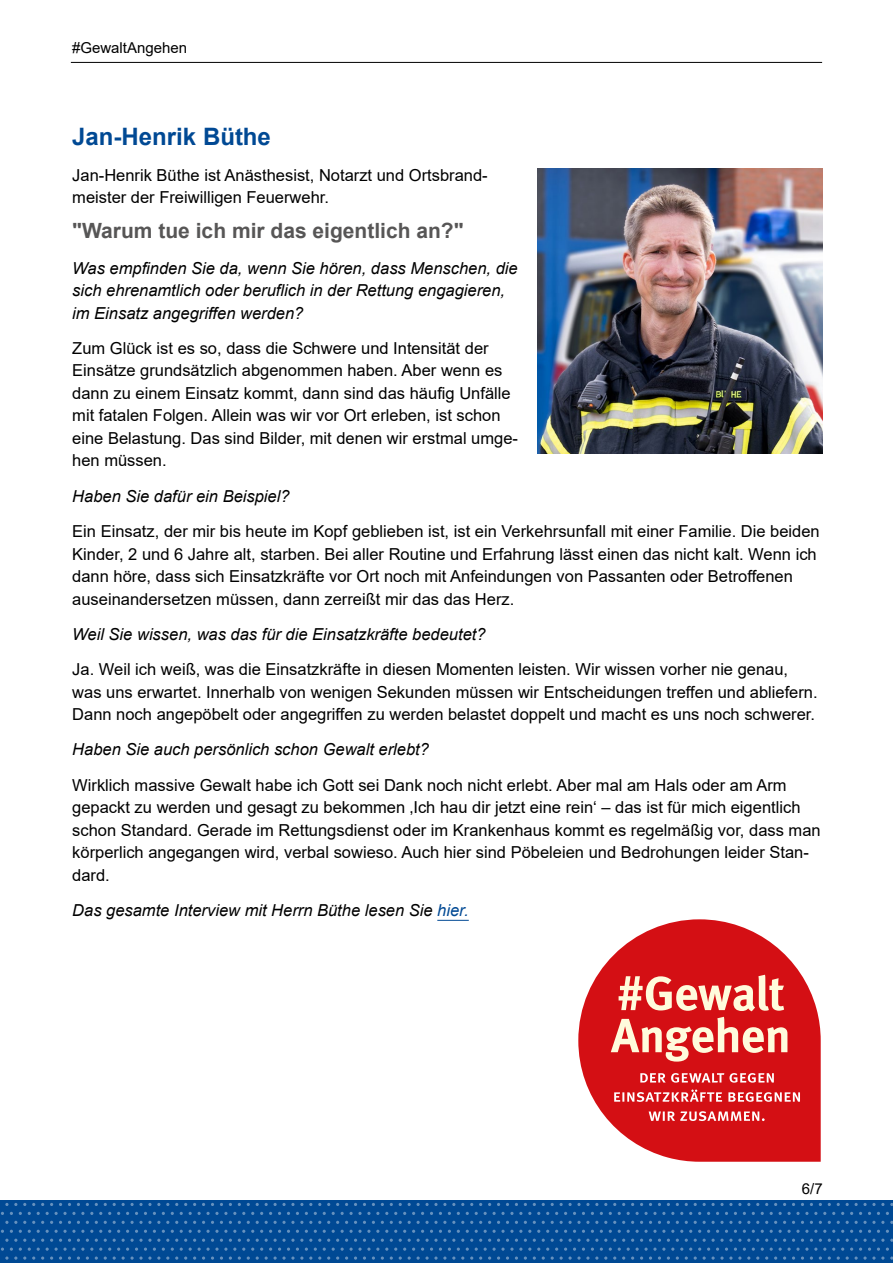
<style>
.page{position:relative;width:893px;height:1263px;background:#fff}
.page>*{position:absolute;margin:0;border:0;box-sizing:border-box;transform-origin:0 0}
.Inhalt_FT_Abstand_nach{font:700 24px "Arial";color:#004994}
.Inhalt_FT_Abstand_nach-2{font:700 21px "Arial";color:#575656}
.Inhalt_FT_Abstand_nach-3{font:16.5px/22.5px "Arial";color:#000}
.Inhalt_FT_Abstand_nach-4{font:italic 16.5px/22.5px "Arial";color:#000}
.t1{font:15px "Arial";color:#000}
.s1{color:#004994}
</style>
<div class="page">
<div style="left:0;top:1200px;width:893px;height:63px;background:#004994"></div>
<svg style="left:627px;top:1212px;width:38px;height:3px"></svg>
<svg style="left:484px;top:1212px;width:38px;height:3px"></svg>
<svg style="left:341px;top:1212px;width:38px;height:3px"></svg>
<svg style="left:198px;top:1212px;width:38px;height:3px"></svg>
<svg style="left:46px;top:1212px;width:47px;height:3px"></svg>
<svg style="left:551px;top:1203px;width:47px;height:3px"></svg>
<svg style="left:408px;top:1203px;width:38px;height:3px"></svg>
<svg style="left:265px;top:1203px;width:38px;height:3px"></svg>
<svg style="left:122px;top:1203px;width:38px;height:3px"></svg>
<svg style="left:5px;top:1203px;width:12px;height:3px"></svg>
<svg style="left:551px;top:1221px;width:47px;height:3px"></svg>
<svg style="left:408px;top:1221px;width:38px;height:3px"></svg>
<svg style="left:265px;top:1221px;width:38px;height:3px"></svg>
<svg style="left:122px;top:1221px;width:38px;height:3px"></svg>
<svg style="left:5px;top:1221px;width:12px;height:3px"></svg>
<svg style="left:479px;top:1230px;width:218px;height:30px"></svg>
<svg style="left:238px;top:1230px;width:240px;height:30px"></svg>
<svg style="left:1px;top:1230px;width:235px;height:30px"></svg>
<svg style="left:770px;top:1212px;width:38px;height:3px"></svg>
<svg style="left:846px;top:1203px;width:38px;height:3px"></svg>
<svg style="left:703px;top:1203px;width:38px;height:3px"></svg>
<svg style="left:846px;top:1221px;width:38px;height:3px"></svg>
<svg style="left:703px;top:1221px;width:38px;height:3px"></svg>
<svg style="left:698px;top:1230px;width:195px;height:30px"></svg>
<hr style="left:71px;top:62px;width:751px;height:1px;background:#000">
<hr style="left:437px;top:920px;width:32px;height:1px;background:#004994">
<img style="left:537px;top:168px;width:285px;height:286px">
<svg style="left:578px;top:919px;width:243px;height:243px;fill:#d40f14"></svg>
<svg style="left:649px;top:1111px;width:116px;height:10px"></svg>
<svg style="left:614px;top:1089px;width:186px;height:13px"></svg>
<svg style="left:640px;top:1073px;width:134px;height:10px"></svg>
<svg style="left:611px;top:1017px;width:176px;height:44px;background:#e3625b"></svg>
<svg style="left:619px;top:975px;width:165px;height:36px;background:#e6756b"></svg>
<p class="t1" style="left:72px;top:37px;width:117px">#GewaltAngehen</p>
<p class="Inhalt_FT_Abstand_nach" style="left:72px;top:120px;width:200px">Jan-Henrik Büthe</p>
<p class="Inhalt_FT_Abstand_nach-3" style="left:72px;top:164px;width:417px">Jan-Henrik Büthe ist Anästhesist, Notarzt und Ortsbrand&shy;meister der Freiwilligen Feuerwehr.</p>
<p class="Inhalt_FT_Abstand_nach-2" style="left:72px;top:216px;width:393px">"Warum tue ich mir das eigentlich an?"</p>
<p class="Inhalt_FT_Abstand_nach-4" style="left:72px;top:257px;width:447px">Was empfinden Sie da, wenn Sie hören, dass Menschen, die sich ehrenamtlich oder beruflich in der Rettung engagieren, im Einsatz angegriffen werden?</p>
<p class="Inhalt_FT_Abstand_nach-3" style="left:72px;top:337px;width:447px">Zum Glück ist es so, dass die Schwere und Intensität der Einsätze grundsätzlich abgenommen haben. Aber wenn es dann zu einem Einsatz kommt, dann sind das häufig Unfälle mit fatalen Folgen. Allein was wir vor Ort erleben, ist schon eine Belastung. Das sind Bilder, mit denen wir erstmal umge&shy;hen müssen.</p>
<p class="Inhalt_FT_Abstand_nach-4" style="left:72px;top:485px;width:219px">Haben Sie dafür ein Beispiel?</p>
<p class="Inhalt_FT_Abstand_nach-3" style="left:72px;top:520px;width:749px">Ein Einsatz, der mir bis heute im Kopf geblieben ist, ist ein Verkehrsunfall mit einer Familie. Die beiden Kinder, 2 und 6 Jahre alt, starben. Bei aller Routine und Erfahrung lässt einen das nicht kalt. Wenn ich dann höre, dass sich Einsatzkräfte vor Ort noch mit Anfeindungen von Passanten oder Betroffenen auseinandersetzen müssen, dann zerreißt mir das das Herz.</p>
<p class="Inhalt_FT_Abstand_nach-4" style="left:72px;top:623px;width:415px">Weil Sie wissen, was das für die Einsatzkräfte bedeutet?</p>
<p class="Inhalt_FT_Abstand_nach-3" style="left:72px;top:658px;width:747px">Ja. Weil ich weiß, was die Einsatzkräfte in diesen Momenten leisten. Wir wissen vorher nie genau, was uns erwartet. Innerhalb von wenigen Sekunden müssen wir Entscheidungen treffen und abliefern.<br>Dann noch angepöbelt oder angegriffen zu werden belastet doppelt und macht es uns noch schwerer.</p>
<p class="Inhalt_FT_Abstand_nach-4" style="left:72px;top:738px;width:358px">Haben Sie auch persönlich schon Gewalt erlebt?</p>
<p class="Inhalt_FT_Abstand_nach-3" style="left:72px;top:773px;width:750px">Wirklich massive Gewalt habe ich Gott sei Dank noch nicht erlebt. Aber mal am Hals oder am Arm gepackt zu werden und gesagt zu bekommen ‚Ich hau dir jetzt eine rein‘ – das ist für mich eigentlich schon Standard. Gerade im Rettungsdienst oder im Krankenhaus kommt es regelmäßig vor, dass man körperlich angegangen wird, verbal sowieso. Auch hier sind Pöbeleien und Bedrohungen leider Stan&shy;dard.</p>
<p class="Inhalt_FT_Abstand_nach-4" style="left:72px;top:899px;width:398px">Das gesamte Interview mit Herrn Büthe lesen Sie <span class="s1">hier.</span></p>
<p class="t1" style="left:802px;top:1178px;width:22px">6/7</p>
</div>
